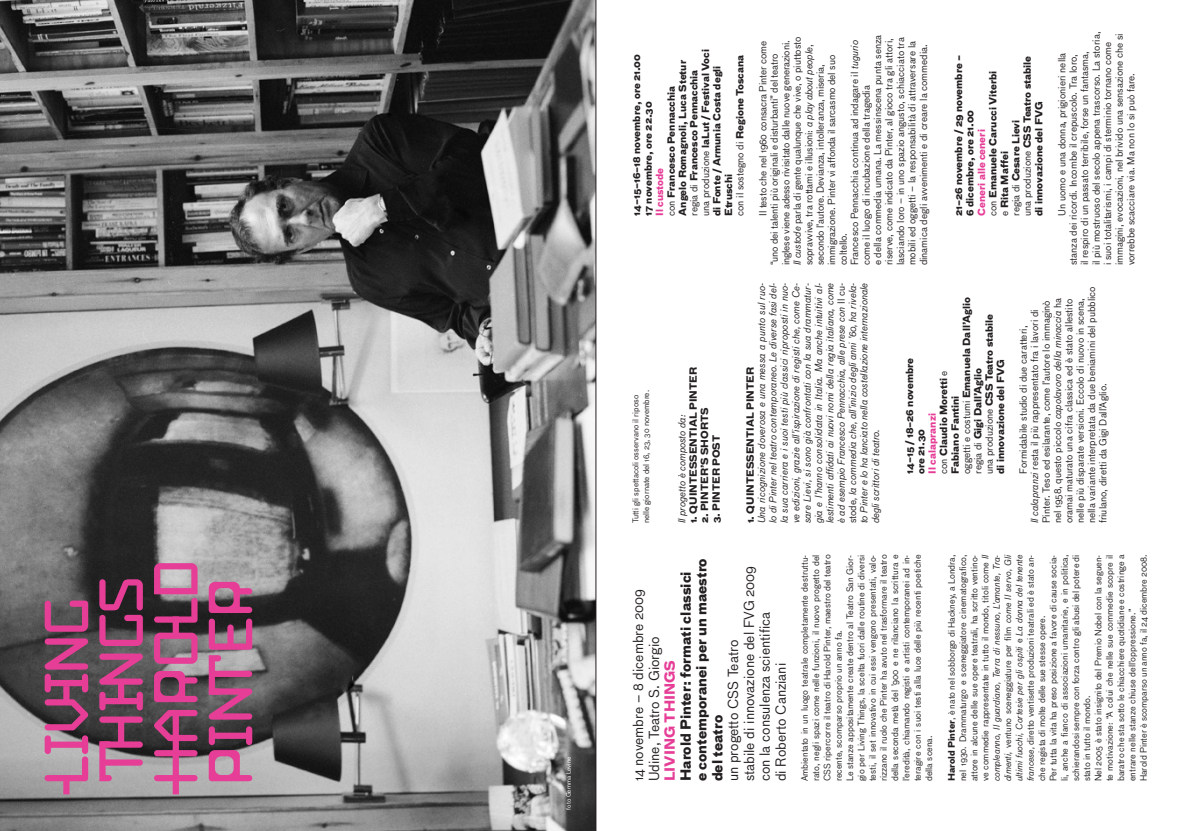
<style>
.page{position:relative;width:1191px;height:831px;background:#fff}
.page>*{position:absolute;margin:0;border:0;box-sizing:border-box;transform-origin:0 0}
.Table_Contents{font:13.56px "Bau";color:#231f20}
.Table_Contents-2{font:700 13.56px "Bau";color:#231f20}
.t1{font:700 13.56px "Bau";color:#e63e97}
.t2{font:9.62px/11.5px "Bau";color:#231f20}
.t3{font:700 9.62px/11.5px "Bau";color:#231f20}
.t4{font:italic 9.62px/11.4px "Bau";color:#231f20;text-align:justify}
.t5{font:700 9.62px "Bau";color:#e63e97}
.t6{font:8.75px/11.3px "Bau";color:#231f20;text-align:justify}
.t7{font:7.88px "Bau";color:#231f20}
.t8{font:6.12px "Bau";color:#fff}
.s1{font-weight:400}
.s2{font-weight:700}
.s3{font-style:italic}
.s4{font-style:normal}
</style>
<div class="page">
<svg style="left:0;top:0;width:596px;height:831px;background:#747474"></svg>
<svg style="left:45px;top:601px;width:43px;height:31px"></svg>
<svg style="left:45px;top:638px;width:43px;height:156px;background:#9d5b7e"></svg>
<svg style="left:154px;top:671px;width:43px;height:31px"></svg>
<svg style="left:154px;top:563px;width:43px;height:101px;background:#a0567d"></svg>
<svg style="left:154px;top:710px;width:43px;height:84px;background:#a25e82"></svg>
<svg style="left:99px;top:579px;width:44px;height:67px;background:#7c335a"></svg>
<svg style="left:99px;top:716px;width:44px;height:65px;background:#9b597c"></svg>
<svg style="left:99px;top:653px;width:44px;height:57px;background:#994773"></svg>
<svg style="left:209px;top:582px;width:43px;height:31px"></svg>
<svg style="left:209px;top:619px;width:43px;height:101px;background:#a45b82"></svg>
<svg style="left:209px;top:726px;width:43px;height:55px;background:#a95b84"></svg>
<p class="t8" style="left:564px;top:809px;width:54px;rotate:-90deg">foto Gemma Levine</p>
<p class="t3" style="left:700px;top:216px;width:168px;rotate:-90deg"><span class="s1">una produzione</span> laLut / Festival Voci</p>
<p class="t3" style="left:631px;top:216px;width:163px;rotate:-90deg">14–15–16–18 novembre, ore 21.00</p>
<p class="t2" style="left:734px;top:216px;width:162px;rotate:-90deg">con il sostegno di <span class="s2">Regione Toscana</span></p>
<p class="t3" style="left:677px;top:216px;width:157px;rotate:-90deg">Angelo Romagnoli, Luca Stetur</p>
<p class="t3" style="left:688px;top:216px;width:148px;rotate:-90deg"><span class="s1">regia di</span> Francesco Pennacchia</p>
<p class="t3" style="left:711px;top:216px;width:152px;rotate:-90deg">di Fonte / Armunia Costa degli</p>
<p class="t3" style="left:665px;top:216px;width:131px;rotate:-90deg"><span class="s1">con</span> Francesco Pennacchia</p>
<p class="t3" style="left:642px;top:216px;width:116px;rotate:-90deg">17 novembre, ore 22.30</p>
<p class="t5" style="left:653px;top:216px;width:50px;rotate:-90deg">Il custode</p>
<p class="t3" style="left:723px;top:216px;width:44px;rotate:-90deg">Etruschi</p>
<p class="t2" style="left:757px;top:265px;width:230px;text-indent:50px;rotate:-90deg">Il testo che nel 1960 consacra Pinter come “uno dei talenti più originali e disturbanti” del teatro inglese viene adesso rivisitato dalle nuove generazioni.<br><span class="s3">Il custode</span> parla di gente qualunque che vive, o piuttosto sopravvive, tra rottami e illusioni: <span class="s3">a play about people</span>, secondo l’autore. Devianza, intolleranza, miseria, immigrazione. Pinter vi affonda il sarcasmo del suo coltello.</p>
<p class="t2" style="left:849px;top:265px;width:227px;rotate:-90deg">Francesco Pennacchia continua ad indagare il <span class="s3">tugurio </span>come il luogo di incubazione della tragedia</p>
<p class="t2" style="left:872px;top:265px;width:232px;rotate:-90deg">e della commedia umana. La messinscena punta senza riserve, come indicato da Pinter, al gioco tra gli attori, lasciando loro – in uno spazio angusto, schiacciato tra mobili ed oggetti – la responsabilità di attraversare la dinamica degli avvenimenti e di creare la commedia.</p>
<p class="t3" style="left:953px;top:216px;width:162px;rotate:-90deg">21–26 novembre / 29 novembre –</p>
<p class="t3" style="left:1021px;top:216px;width:161px;rotate:-90deg"><span class="s1">una produzione</span> CSS Teatro stabile</p>
<p class="t3" style="left:987px;top:216px;width:147px;rotate:-90deg"><span class="s1">con</span> Emanuele Carucci Viterbi <span class="s1">e</span> Rita Maffei</p>
<p class="t3" style="left:1033px;top:216px;width:116px;rotate:-90deg">di innovazione del FVG</p>
<p class="t3" style="left:964px;top:216px;width:107px;rotate:-90deg">6 dicembre, ore 21.00</p>
<p class="t3" style="left:1010px;top:216px;width:97px;rotate:-90deg"><span class="s1">regia di</span> Cesare Lievi</p>
<p class="t5" style="left:974px;top:216px;width:88px;rotate:-90deg">Ceneri alle ceneri</p>
<p class="t2" style="left:1090px;top:265px;width:235px;rotate:-90deg">il più mostruoso del secolo appena trascorso. La storia, i suoi totalitarismi, i campi di sterminio tornano come immagini, evocazioni, nel brivido una sensazione che si vorrebbe scacciare via. Ma non lo si può fare.</p>
<p class="t2" style="left:1056px;top:265px;width:214px;text-align:right;rotate:-90deg">Un uomo e una donna, prigionieri nella<br>stanza dei ricordi. Incombe il crepuscolo. Tra loro,</p>
<p class="t2" style="left:1079px;top:265px;width:216px;rotate:-90deg">il respiro di un passato terribile, forse un fantasma,</p>
<p class="t7" style="left:630px;top:523px;width:130px;rotate:-90deg">Tutti gli spettacoli osservano il riposo</p>
<p class="t7" style="left:640px;top:523px;width:135px;rotate:-90deg">nelle giornate del 16, 23, 30 novembre.</p>
<p class="t3" style="left:688px;top:523px;width:158px;rotate:-90deg">1. QUINTESSENTIAL PINTER</p>
<p class="t3" style="left:699px;top:523px;width:118px;rotate:-90deg">2. PINTER’S SHORTS</p>
<p class="t4" style="left:676px;top:523px;width:110px;rotate:-90deg">Il progetto è composto da:</p>
<p class="t3" style="left:710px;top:523px;width:90px;rotate:-90deg">3. PINTER POST</p>
<p class="t4" style="left:756px;top:523px;width:242px;rotate:-90deg">Una ricognizione doverosa e una messa a punto sul ruo&shy;lo di Pinter nel teatro contemporaneo. Le diverse fasi del&shy;la sua carriera e i suoi testi più classici riproposti in nuo&shy;ve edizioni, grazie all’ispirazione di registi che, come Ce&shy;sare Lievi, si sono già confrontati con la sua drammatur&shy;gia e l’hanno consolidata in Italia. Ma anche intuitivi al&shy;lestimenti affidati ai nuovi nomi della regia italiana, come è ad esempio Francesco Pennacchia, alle prese con <span class="s4">Il cu&shy;stode</span>, la commedia che, all’inizio degli anni ’60, ha rivela&shy;to Pinter e lo ha lanciato nella costellazione internazionale degli scrittori di teatro.</p>
<p class="t3" style="left:744px;top:523px;width:158px;rotate:-90deg">1. QUINTESSENTIAL PINTER</p>
<p class="t3" style="left:961px;top:474px;width:178px;rotate:-90deg"><span class="s1">oggetti e costumi</span> Emanuela Dall’Aglio</p>
<p class="t3" style="left:983px;top:474px;width:161px;rotate:-90deg"><span class="s1">una produzione</span> CSS Teatro stabile</p>
<p class="t3" style="left:904px;top:474px;width:117px;rotate:-90deg">14–15 / 18–26 novembre</p>
<p class="t3" style="left:995px;top:474px;width:116px;rotate:-90deg">di innovazione del FVG</p>
<p class="t3" style="left:972px;top:474px;width:107px;rotate:-90deg"><span class="s1">regia di</span> Gigi Dall’Aglio</p>
<p class="t3" style="left:938px;top:474px;width:104px;rotate:-90deg"><span class="s1">con</span> Claudio Moretti <span class="s1">e</span></p>
<p class="t3" style="left:949px;top:474px;width:79px;rotate:-90deg">Fabiano Fantini</p>
<p class="t5" style="left:925px;top:474px;width:62px;rotate:-90deg">Il calapranzi</p>
<p class="t3" style="left:915px;top:474px;width:47px;rotate:-90deg">ore 21.30</p>
<p class="t2" style="left:1029px;top:523px;width:238px;rotate:-90deg"><span class="s3">Il calapranzi</span> resta il più rappresentato fra i lavori di Pinter. Teso ed esilarante, come l’autore lo immaginò nel 1958, questo piccolo <span class="s3">capolavoro della minaccia</span> ha oramai maturato una cifra classica ed è stato allestito nelle più disparate versioni. Eccolo di nuovo in scena, nella variante interpretata da due beniamini del pubblico friulano, diretti da Gigi Dall’Aglio.</p>
<p class="t2" style="left:1017px;top:474px;width:150px;rotate:-90deg">Formidabile studio di due caratteri,</p>
<p class="Table_Contents-2" style="left:692px;top:781px;width:225px;rotate:-90deg">e contemporanei per un maestro</p>
<p class="Table_Contents" style="left:739px;top:781px;width:217px;rotate:-90deg">stabile di innovazione del FVG 2009</p>
<p class="Table_Contents-2" style="left:676px;top:781px;width:212px;rotate:-90deg">Harold Pinter: formati classici</p>
<p class="Table_Contents" style="left:628px;top:781px;width:194px;rotate:-90deg">14 novembre – 8 dicembre 2009</p>
<p class="Table_Contents" style="left:755px;top:781px;width:171px;rotate:-90deg">con la consulenza scientifica</p>
<p class="Table_Contents" style="left:644px;top:781px;width:146px;rotate:-90deg">Udine, Teatro S. Giorgio</p>
<p class="Table_Contents" style="left:723px;top:781px;width:143px;rotate:-90deg">un progetto CSS Teatro</p>
<p class="t1" style="left:660px;top:781px;width:123px;rotate:-90deg">LIVING THINGS</p>
<p class="Table_Contents" style="left:771px;top:781px;width:120px;rotate:-90deg">di Roberto Canziani</p>
<p class="Table_Contents-2" style="left:708px;top:781px;width:68px;rotate:-90deg">del teatro</p>
<p class="t6" style="left:799px;top:781px;width:228px;rotate:-90deg">Ambientato in un luogo teatrale completamente destruttu&shy;rato, negli spazi come nelle funzioni, il nuovo progetto del CSS ripercorre il teatro di Harold Pinter, maestro del teatro recente, scomparso proprio un anno fa.</p>
<p class="t6" style="left:844px;top:781px;width:228px;rotate:-90deg">Le stanze appositamente create dentro al Teatro San Gior&shy;gio per Living Things, la scelta fuori dalle routine di diversi testi, il set innovativo in cui essi vengono presentati, valo&shy;rizzano il ruolo che Pinter ha avuto nel trasformare il teatro della seconda metà del ’900 e ne rilanciano la scrittura e l’eredità, chiamando registi e artisti contemporanei ad in&shy;teragire con i suoi testi alla luce delle più recenti poetiche della scena.</p>
<p class="t6" style="left:946px;top:781px;width:228px;rotate:-90deg"><span class="s2">Harold Pinter</span>, è nato nel sobborgo di Hackney, a Londra, nel 1930. Drammaturgo e sceneggiatore cinematografico, attore in alcune delle sue opere teatrali, ha scritto ventino&shy;ve commedie rappresentate in tutto il mondo, titoli come <span class="s3">Il compleanno</span>, <span class="s3">Il guardiano, Terra di nessuno, L’amante, Tra&shy;dimenti,</span> ventuno sceneggiature per film <span class="s3">come Il servo, Gli ultimi fuochi, Cortesie per gli ospiti</span> e <span class="s3">La donna del tenente francese,</span> diretto ventisette produzioni teatrali ed è stato an&shy;che regista di molte delle sue stesse opere.</p>
<p class="t6" style="left:1047px;top:781px;width:228px;rotate:-90deg">Per tutta la vita ha preso posizione a favore di cause socia&shy;li, anche a fianco di associazioni umanitarie, e in politica, schierandosi sempre con forza contro gli abusi del potere di stato in tutto il mondo.</p>
<p class="t6" style="left:1092px;top:781px;width:228px;rotate:-90deg">Nel 2005 è stato insignito del Premio Nobel con la seguen&shy;te motivazione: “A colui che nelle sue commedie scopre il baratro che sta sotto le chiacchiere quotidiane e costringe a entrare nelle stanze chiuse dell’oppressione.”</p>
<p class="t6" style="left:1138px;top:781px;width:228px;rotate:-90deg">Harold Pinter è scomparso un anno fa, il 24 dicembre 2008.</p>
</div>
